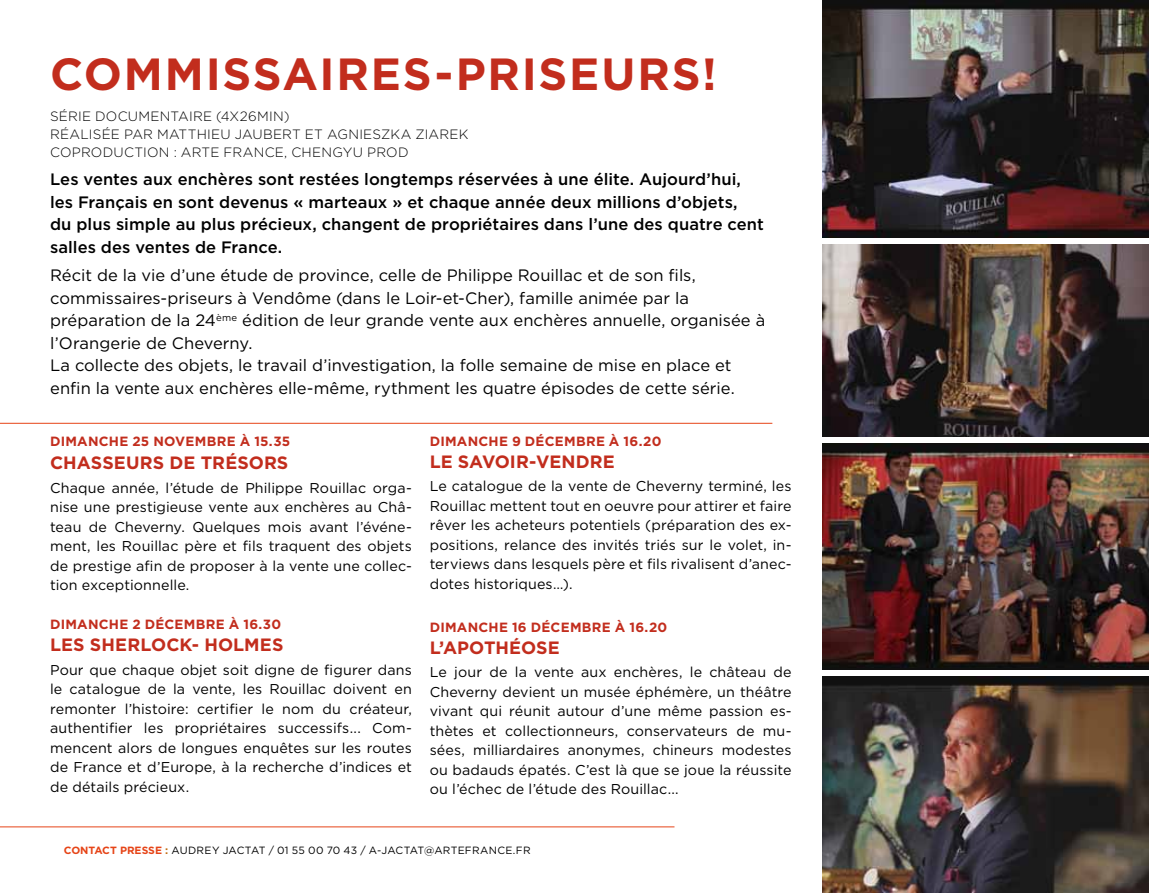
<style>
.page{position:relative;width:1149px;height:893px;background:#fff}
.page>*{position:absolute;margin:0;border:0;box-sizing:border-box;transform-origin:0 0}
.t1{font:700 45px "Gotham";letter-spacing:.04em;color:#c22d1d}
.t2{font:700 17.85px "Gotham";letter-spacing:.005em;color:#c22d1d}
.t3{font:16.5px/22.5px "Gotham";color:#000}
.t4{font:500 16.5px/22.5px "Gotham";letter-spacing:.005em;color:#000}
.t5{font:14.25px/19.5px "Gotham";letter-spacing:.005em;color:#000;text-align:justify}
.t6{font:300 13.5px/18px "Gotham";letter-spacing:.015em;color:#000}
.t7{font:700 13.35px "Gotham";letter-spacing:.02em;color:#c22d1d}
.t8{font:10.5px "Gotham";letter-spacing:.025em;color:#000}
.s1{font-weight:700;color:#e64417}
.s2{font-weight:700;color:#c36e13}
</style>
<div class="page">
<hr style="left:0;top:423px;width:772px;height:1px;background:#e64417">
<hr style="left:0;top:827px;width:674px;height:1px;background:#e64417">
<img style="left:822px;top:443px;width:326px;height:226px">
<img style="left:822px;top:676px;width:326px;height:217px">
<img style="left:822px;top:244px;width:326px;height:193px">
<img style="left:822px;top:0;width:326px;height:238px">
<h1 class="t1" style="left:50px;top:44px;width:667px">COMMISSAIRES-PRISEURS!</h1>
<p class="t6" style="left:50px;top:107px;width:419px">SÉRIE DOCUMENTAIRE (4X26MIN)<br>RÉALISÉE PAR MATTHIEU JAUBERT ET AGNIESZKA ZIAREK<br>COPRODUCTION : ARTE</p>
<p class="t6" style="left:223px;top:143px;width:186px">FRANCE, CHENGYU PROD</p>
<p class="t4" style="left:50px;top:168px;width:715px">Les ventes aux enchères sont restées longtemps réservées à une élite. Aujourd’hui, les Français en sont devenus « marteaux » et chaque année deux millions d’objets,<br>du plus simple au plus précieux, changent de propriétaires dans l’une des quatre cent salles des ventes de France.</p>
<p class="t3" style="left:50px;top:264px;width:716px">Récit de la vie d’une étude de province, celle de Philippe Rouillac et de son fils, commissaires-priseurs à Vendôme (dans le Loir-et-Cher), famille animée par la préparation de la 24<sup>ème</sup> édition de leur grande vente aux enchères annuelle, organisée à l’Orangerie de Cheverny.<br>La collecte des objets, le travail d’investigation, la folle semaine de mise en place et enfin la vente aux enchères elle-même, rythment les quatre épisodes de cette série.</p>
<p class="t7" style="left:50px;top:432px;width:241px">DIMANCHE 25 NOVEMBRE À 15.35</p>
<p class="t2" style="left:50px;top:451px;width:240px">CHASSEURS DE TRÉSORS</p>
<p class="t5" style="left:50px;top:478px;width:363px">Chaque année, l’étude de Philippe Rouillac orga&shy;nise une prestigieuse vente aux enchères au Châ&shy;teau de Cheverny. Quelques mois avant l’événe&shy;ment, les Rouillac père et fils traquent des objets de prestige afin de proposer à la vente une collec&shy;tion exceptionnelle.</p>
<p class="t7" style="left:50px;top:615px;width:232px">DIMANCHE 2 DÉCEMBRE À 16.30</p>
<p class="t2" style="left:50px;top:633px;width:235px">LES SHERLOCK- HOLMES</p>
<p class="t5" style="left:50px;top:660px;width:363px">Pour que chaque objet soit digne de figurer dans le catalogue de la vente, les Rouillac doivent en remonter l’histoire: certifier le nom du créateur, authentifier les propriétaires successifs... Com&shy;mencent alors de longues enquêtes sur les routes de France et d’Europe, à la recherche d’indices et de détails précieux.</p>
<p class="t7" style="left:429px;top:432px;width:233px">DIMANCHE 9 DÉCEMBRE À 16.20</p>
<p class="t2" style="left:429px;top:449px;width:187px">LE SAVOIR-VENDRE</p>
<p class="t5" style="left:429px;top:476px;width:363px">Le catalogue de la vente de Cheverny terminé, les Rouillac mettent tout en oeuvre pour attirer et faire rêver les acheteurs potentiels (préparation des ex&shy;positions, relance des invités triés sur le volet, in&shy;terviews dans lesquels père et fils rivalisent d’anec&shy;dotes historiques…).</p>
<p class="t7" style="left:429px;top:618px;width:239px">DIMANCHE 16 DÉCEMBRE À 16.20</p>
<p class="t2" style="left:429px;top:635px;width:131px">L’APOTHÉOSE</p>
<p class="t5" style="left:429px;top:662px;width:363px">Le jour de la vente aux enchères, le château de Cheverny devient un musée éphémère, un théâtre vivant qui réunit autour d’une même passion es&shy;thètes et collectionneurs, conservateurs de mu&shy;sées, milliardaires anonymes, chineurs modestes ou badauds épatés. C’est là que se joue la réussite ou l’échec de l’étude des Rouillac...</p>
<p class="t8" style="left:64px;top:843px;width:326px"><span class="s1">CONTACT PRESSE</span> <span class="s2">:</span> Audrey JACTAT / 01 55 00 70 43 / a-jactat</p>
<p class="t8" style="left:424px;top:843px;width:108px">@artefrance.fr</p>
</div>
